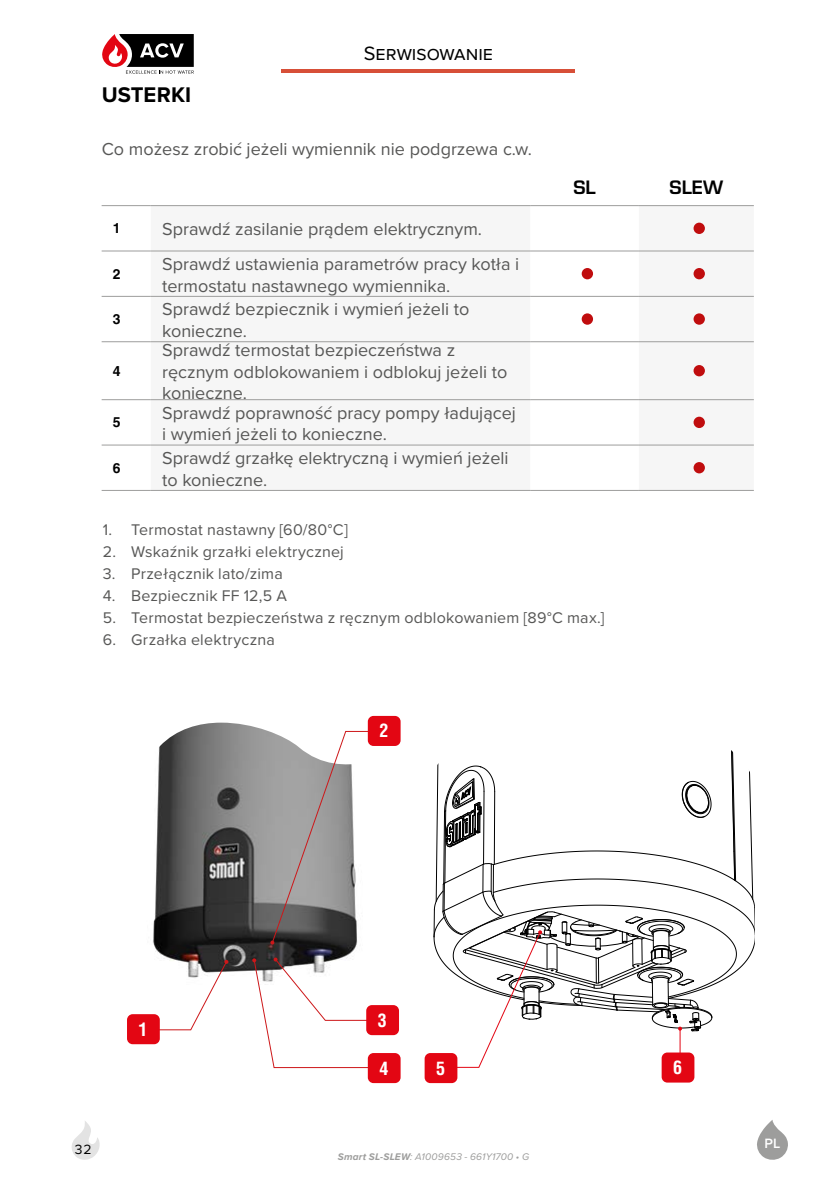
<style>
.page{position:relative;width:840px;height:1191px;background:#fff}
.page>*{position:absolute;margin:0;border:0;box-sizing:border-box;transform-origin:0 0}
.TITRE_PARA{font:700 22px "Proxima Nova";letter-spacing:.005em;color:#000}
.t1{font:20px "Proxima Nova";color:#000}
.TEXT{font:18px/21.6px "Proxima Nova";color:#575756}
.t2{font:700 condensed 18px "Helvetica LT Std";color:#fff}
.Titre{font:600 18px "Eurostile LT Std";color:#000}
.Textes_légendes{font:16px "Proxima Nova";letter-spacing:.015em;color:#575756}
.t3{font:700 14px "Helvetica LT Std";color:#000}
.t4{font:600 14px "Proxima Nova";color:#fff}
.t5{font:13.8px "Proxima Nova";color:#000}
.t6{font:italic 10px "Proxima Nova";letter-spacing:.02em;color:#9d9d9c}
.s1{font-weight:700}
</style>
<div class="page">
<svg style="left:102px;top:34px;width:92px;height:40px"></svg>
<svg style="left:757px;top:1120px;width:31px;height:40px"></svg>
<svg style="left:72px;top:1121px;width:28px;height:39px"></svg>
<svg style="left:433px;top:750px;width:321px;height:318px"></svg>
<div style="left:661px;top:1052px;width:33px;height:30px;background:#e30613;border-radius:6px"></div>
<div style="left:424px;top:1053px;width:33px;height:30px;background:#e30613;border-radius:6px"></div>
<img style="left:153px;top:722px;width:248px;height:285px">
<svg style="left:252px;top:957px;width:131px;height:111px"></svg>
<svg style="left:153px;top:959px;width:75px;height:71px"></svg>
<div style="left:127px;top:1014px;width:33px;height:30px;background:#e30613;border-radius:6px"></div>
<svg style="left:270px;top:730px;width:112px;height:214px"></svg>
<div style="left:367px;top:716px;width:33px;height:30px;background:#e30613;border-radius:6px"></div>
<div style="left:366px;top:1005px;width:33px;height:30px;background:#e30613;border-radius:6px"></div>
<div style="left:367px;top:1053px;width:33px;height:30px;background:#e30613;border-radius:6px"></div>
<hr style="left:281px;top:69px;width:293px;height:4px;background:#d74f38">
<svg style="left:151px;top:206px;width:602px;height:284px;fill:#f6f6f6"></svg>
<hr style="left:102px;top:205px;width:49px;height:1px;background:#9d9d9c">
<hr style="left:530px;top:205px;width:108px;height:1px;background:#9d9d9c">
<hr style="left:638px;top:205px;width:115px;height:1px;background:#9d9d9c">
<hr style="left:102px;top:251px;width:49px;height:1px;background:#9d9d9c">
<hr style="left:530px;top:251px;width:108px;height:1px;background:#9d9d9c">
<hr style="left:638px;top:251px;width:115px;height:1px;background:#9d9d9c">
<hr style="left:102px;top:296px;width:49px;height:1px;background:#9d9d9c">
<hr style="left:530px;top:296px;width:108px;height:1px;background:#9d9d9c">
<hr style="left:638px;top:296px;width:115px;height:1px;background:#9d9d9c">
<hr style="left:102px;top:341px;width:49px;height:1px;background:#9d9d9c">
<hr style="left:530px;top:341px;width:108px;height:1px;background:#9d9d9c">
<hr style="left:638px;top:341px;width:115px;height:1px;background:#9d9d9c">
<hr style="left:102px;top:399px;width:49px;height:1px;background:#9d9d9c">
<hr style="left:530px;top:399px;width:108px;height:1px;background:#9d9d9c">
<hr style="left:638px;top:399px;width:115px;height:1px;background:#9d9d9c">
<hr style="left:102px;top:445px;width:49px;height:1px;background:#9d9d9c">
<hr style="left:530px;top:445px;width:108px;height:1px;background:#9d9d9c">
<hr style="left:638px;top:445px;width:115px;height:1px;background:#9d9d9c">
<hr style="left:102px;top:490px;width:49px;height:1px;background:#9d9d9c">
<hr style="left:530px;top:490px;width:108px;height:1px;background:#9d9d9c">
<hr style="left:638px;top:490px;width:115px;height:1px;background:#9d9d9c">
<hr style="left:151px;top:205px;width:379px;height:1px;background:#9d9d9c">
<hr style="left:151px;top:251px;width:379px;height:1px;background:#9d9d9c">
<hr style="left:151px;top:296px;width:379px;height:1px;background:#9d9d9c">
<hr style="left:151px;top:341px;width:379px;height:1px;background:#9d9d9c">
<hr style="left:151px;top:399px;width:379px;height:1px;background:#9d9d9c">
<hr style="left:151px;top:445px;width:379px;height:1px;background:#9d9d9c">
<hr style="left:151px;top:490px;width:379px;height:1px;background:#9d9d9c">
<div style="left:693px;top:223px;width:11px;height:11px;background:#c00d0e;border-radius:50%"></div>
<div style="left:581px;top:268px;width:11px;height:11px;background:#c00d0e;border-radius:50%"></div>
<div style="left:693px;top:268px;width:11px;height:11px;background:#c00d0e;border-radius:50%"></div>
<div style="left:581px;top:313px;width:11px;height:12px;background:#c00d0e;border-radius:50%"></div>
<div style="left:693px;top:313px;width:11px;height:12px;background:#c00d0e;border-radius:50%"></div>
<div style="left:693px;top:365px;width:11px;height:11px;background:#c00d0e;border-radius:50%"></div>
<div style="left:693px;top:417px;width:11px;height:11px;background:#c00d0e;border-radius:50%"></div>
<div style="left:693px;top:462px;width:11px;height:11px;background:#c00d0e;border-radius:50%"></div>
<p class="t1" style="left:363px;top:38px;width:131px">Serwisowanie</p>
<p class="TITRE_PARA" style="left:102px;top:79px;width:91px">USTERKI</p>
<p class="TEXT" style="left:102px;top:137px;width:431px">Co możesz zrobić jeżeli wymiennik nie podgrzewa c.w.</p>
<p class="t3" style="left:113px;top:220px;width:9px">1</p>
<p class="TEXT" style="left:162px;top:218px;width:321px">Sprawdź zasilanie prądem elektrycznym.</p>
<p class="t3" style="left:113px;top:265px;width:9px">2</p>
<p class="TEXT" style="left:162px;top:252px;width:358px">Sprawdź ustawienia parametrów pracy kotła i termostatu nastawnego wymiennika.</p>
<p class="t3" style="left:113px;top:310px;width:9px">3</p>
<p class="TEXT" style="left:162px;top:298px;width:308px">Sprawdź bezpiecznik i wymień jeżeli to konieczne.</p>
<p class="t3" style="left:113px;top:362px;width:9px">4</p>
<p class="TEXT" style="left:162px;top:339px;width:346px">Sprawdź termostat bezpieczeństwa z ręcznym odblokowaniem i odblokuj jeżeli to konieczne.</p>
<p class="t3" style="left:113px;top:414px;width:9px">5</p>
<p class="TEXT" style="left:162px;top:401px;width:356px">Sprawdź poprawność pracy pompy ładującej i wymień jeżeli to konieczne.</p>
<p class="t3" style="left:113px;top:459px;width:9px">6</p>
<p class="TEXT" style="left:162px;top:446px;width:348px">Sprawdź grzałkę elektryczną i wymień jeżeli to konieczne.</p>
<p class="Titre" style="left:573px;top:176px;width:24px">SL</p>
<p class="Titre" style="left:669px;top:176px;width:55px">SLEW</p>
<p class="Textes_légendes" style="left:103px;top:517px;width:246px">1. Termostat nastawny [60/80°C]</p>
<p class="Textes_légendes" style="left:103px;top:539px;width:243px">2. Wskaźnik grzałki elektrycznej</p>
<p class="Textes_légendes" style="left:103px;top:561px;width:182px">3. Przełącznik lato/zima</p>
<p class="Textes_légendes" style="left:103px;top:583px;width:186px">4. Bezpiecznik FF 12,5 A</p>
<p class="Textes_légendes" style="left:103px;top:605px;width:503px">5. Termostat bezpieczeństwa z ręcznym odblokowaniem [89°C max.]</p>
<p class="Textes_légendes" style="left:103px;top:627px;width:174px">6. Grzałka elektryczna</p>
<p class="t2" style="left:379px;top:719px;width:10px">2</p>
<p class="t5" style="left:75px;top:1139px;width:18px">32</p>
<p class="t2" style="left:138px;top:1017px;width:10px">1</p>
<p class="t2" style="left:377px;top:1008px;width:10px">3</p>
<p class="t2" style="left:379px;top:1056px;width:10px">4</p>
<p class="t2" style="left:436px;top:1056px;width:10px">5</p>
<p class="t2" style="left:672px;top:1056px;width:10px">6</p>
<p class="t6" style="left:338px;top:1149px;width:193px"><span class="s1">Smart SL-SLEW</span>: A1009653 - 661Y1700 • G</p>
<p class="t4" style="left:764px;top:1132px;width:17px">PL</p>
</div>
